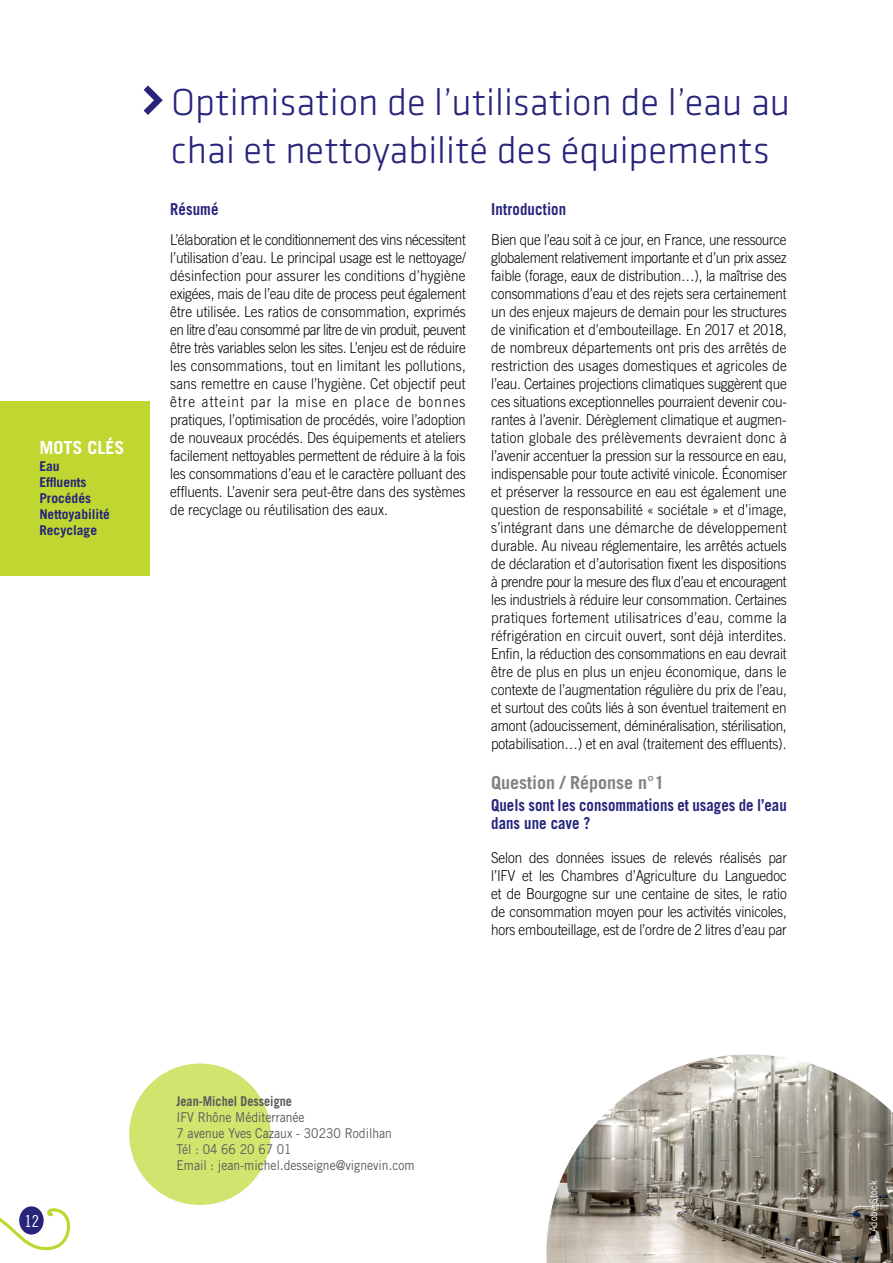
<style>
.page{position:relative;width:893px;height:1263px;background:#fff}
.page>*{position:absolute;margin:0;border:0;box-sizing:border-box;transform-origin:0 0}
.t1{font:300 39px/48px "Klavika";color:#26247b}
.t2{font:700 18px "Trade Gothic LT Std";color:#808285}
.t3{font:700 18px "Trade Gothic LT Std";color:#fff}
.t4{font:700 16.5px/18px "Trade Gothic LT Std";color:#26247b;scale:.9 1}
.t5{font:16.5px "Trade Gothic LT Std Cn 18";color:#fff}
.t6{font:300 15px/18px "Trade Gothic LT Std";letter-spacing:-.01em;color:#000;text-align:justify;scale:.9 1}
.t7{font:13.5px/16.2px "Trade Gothic LT Std";color:#58595b;scale:.9 1}
.t8{font:700 13.5px/16.2px "Trade Gothic LT Std";color:#26247b}
.t9{font:700 13.5px "Trade Gothic LT Std";color:#58595b;scale:.9 1}
.t10{font:10.5px "Trade Gothic LT Std";color:#fff;scale:.9 1}
</style>
<div class="page">
<svg style="left:0;top:1206px;width:71px;height:45px"></svg>
<div style="left:129px;top:1063px;width:142px;height:142px;background:#d2e36e;border-radius:50%"></div>
<svg style="left:144px;top:85px;width:19px;height:30px"></svg>
<div style="left:0;top:401px;width:150px;height:174px;background:#bfd730"></div>
<img style="left:546px;top:1054px;width:347px;height:209px">
<p class="t3" style="left:39px;top:437px;width:25px">Mots</p>
<p class="t3" style="left:87px;top:437px;width:36px">Clés</p>
<p class="t8" style="left:39px;top:457px;width:72px">Eau<br>Effluents<br>Procédés<br>Nettoyabilité<br>Recyclage</p>
<h1 class="t1" style="left:171px;top:79px;width:620px">Optimisation de l’utilisation de l’eau au chai et nettoyabilité des équipements</h1>
<p class="t4" style="left:170px;top:200px;width:55px">Résumé</p>
<p class="t6" style="left:170px;top:231px;width:330px">L’élaboration et le conditionnement des vins nécessitent l’utilisation d’eau. Le principal usage est le nettoyage/ désinfection pour assurer les conditions d’hygiène exigées, mais de l’eau dite de process peut également être utilisée. Les ratios de consommation, exprimés en litre d’eau consommé par litre de vin produit, peuvent être très variables selon les sites. L’enjeu est de réduire les consommations, tout en limitant les pollutions, sans remettre en cause l’hygiène. Cet objectif peut être atteint par la mise en place de bonnes pratiques, l’optimisation de procédés, voire l’adoption de nouveaux procédés. Des équipements et ateliers facilement nettoyables permettent de réduire à la fois les consommations d’eau et le caractère polluant des effluents. L’avenir sera peut-être dans des systèmes de recyclage ou réutilisation des eaux.</p>
<p class="t4" style="left:491px;top:200px;width:85px">Introduction</p>
<p class="t6" style="left:491px;top:231px;width:330px;text-align:left">Bien que l’eau soit à ce jour, en France, une ressource globalement relativement importante et d’un prix assez faible (forage, eaux de distribution…), la maîtrise des consommations d’eau et des rejets sera certainement un des enjeux majeurs de demain pour les structures de vinification et d’embouteillage. En 2017 et 2018, de nombreux départements ont pris des arrêtés de restriction des usages domestiques et agricoles de l’eau. Certaines projections climatiques suggèrent que ces situations exceptionnelles pourraient devenir cou&shy;rantes à l’avenir. Dérèglement climatique et augmen&shy;tation globale des prélèvements devraient donc à l’avenir accentuer la pression sur la ressource en eau, indispensable pour toute activité vinicole. Économiser et préserver la ressource en eau est également une question de responsabilité « sociétale » et d’image, s’intégrant dans une démarche de développement durable. Au niveau réglementaire, les arrêtés actuels de déclaration et d’autorisation fixent les dispositions à prendre pour la mesure des flux d’eau et encouragent les industriels à réduire leur consommation. Certaines pratiques fortement utilisatrices d’eau, comme la réfrigération en circuit ouvert, sont déjà interdites.<br>Enfin, la réduction des consommations en eau devrait être de plus en plus un enjeu économique, dans le contexte de l’augmentation régulière du prix de l’eau, et surtout des coûts liés à son éventuel traitement en amont (adoucissement, déminéralisation, stérilisation, potabilisation…) et en aval (traitement des effluents).</p>
<p class="t2" style="left:491px;top:771px;width:175px">Question / Réponse n°1</p>
<p class="t4" style="left:491px;top:796px;width:330px">Quels sont les consommations et usages de l’eau dans une cave ?</p>
<p class="t6" style="left:491px;top:848px;width:330px">Selon des données issues de relevés réalisés par l’IFV et les Chambres d’Agriculture du Languedoc et de Bourgogne sur une centaine de sites, le ratio de consommation moyen pour les activités vinicoles, hors embouteillage, est de l’ordre de 2 litres d’eau par</p>
<p class="t5" style="left:25px;top:1211px;width:16px">12</p>
<p class="t9" style="left:176px;top:1092px;width:130px">Jean-Michel Desseigne</p>
<p class="t7" style="left:176px;top:1109px;width:266px">IFV Rhône Méditerranée<br>7 avenue Yves Cazaux - 30230 Rodilhan<br>Tél : 04 66 20 67 01<br>Email : jean-michel.desseigne@vignevin.com</p>
<p class="t10" style="left:867px;top:1243px;width:71px;rotate:-90deg">© Adobe Stock</p>
</div>
